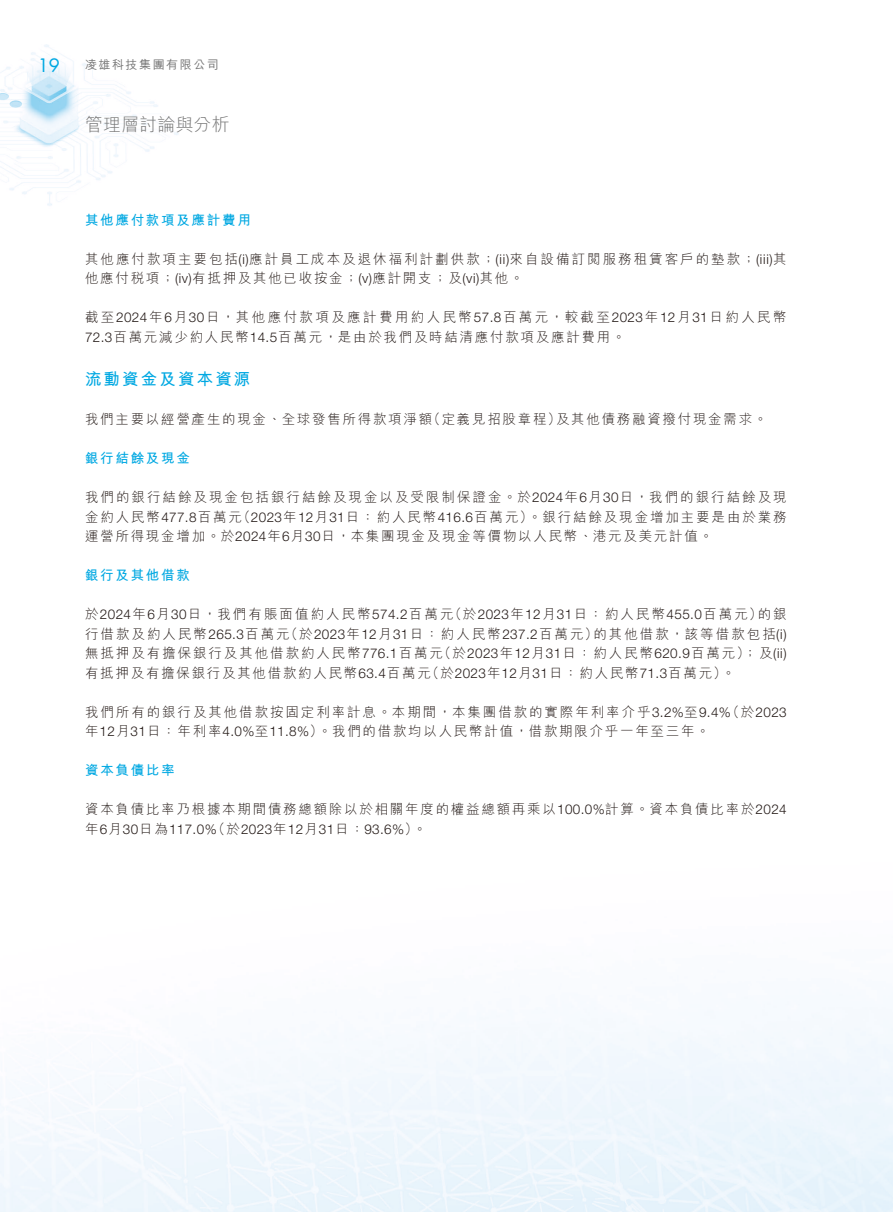
<style>
.page{position:relative;width:893px;height:1212px;background:#fff}
.page>*{position:absolute;margin:0;border:0;box-sizing:border-box;transform-origin:0 0}
.t1{font:300 18px "M Hei HK";letter-spacing:.005em;color:#727272}
.t2{font:18px "Futura Std";color:#00a8e2}
.t3{font:700 16.5px "M Hei HK";letter-spacing:.13em;color:#00a8e2}
.t4{font:300 13.5px/19.5px "M Hei HK";letter-spacing:.14em;color:#231916}
.t5{font:300 13.5px "Helvetica Neue LT Std";letter-spacing:.03em;color:#231916}
.t6{font:700 13.5px "M Hei HK";letter-spacing:.13em;color:#00a8e2}
.t7{font:500 12px "M Hei HK";letter-spacing:.13em;color:#727272}
.s1{font-family:"Helvetica Neue LT Std"}
.s2{font-family:"M Hei HK"}
</style>
<div class="page">
<img style="left:0;top:44px;width:893px;height:1168px">
<h1 class="t2" style="left:38px;top:54px;width:24px">19</h1>
<p class="t7" style="left:85px;top:56px;width:135px">凌雄科技集團有限公司</p>
<h1 class="t1" style="left:85px;top:115px;width:146px">管理層討論與分析</h1>
<p class="t6" style="left:85px;top:210px;width:167px">其他應付款項及應計費用</p>
<p class="t4" style="left:85px;top:249px;width:703px">其他應付款項主要包括 <span class="s1">)i(</span> 應計員工成本及退休福利計劃供款；<span class="s1">( )i i</span> 來自設備訂閱服務租賃客戶的墊款；<span class="s1">(iii</span> 其<span class="s1">)</span>他應付稅項；<span class="s1">(iv)</span>有抵押及其他已收按金；<span class="s1">( )v</span> 應計開支；及<span class="s1">(vi)</span>其他。</p>
<p class="t4" style="left:85px;top:307px;width:703px">截至<span class="s1">2024</span>年<span class="s1">6</span>月<span class="s1">30</span>日，其他應付款項及應計費用約人民幣<span class="s1">57.8</span>百萬元，較截至<span class="s1">2023</span>年<span class="s1">12</span>月<span class="s1">31</span>日約人民幣<br><span class="s1">72.3</span>百萬元減少約人民幣<span class="s1">14.5</span>百萬元，是由於我們及時結清應付款項及應計費用。</p>
<p class="t3" style="left:85px;top:367px;width:167px">流動資金及資本資源</p>
<p class="t4" style="left:556px;top:409px;width:213px">及其他債務融資撥付現金需求。</p>
<p class="t4" style="left:427px;top:409px;width:135px">（定義見招股章程）</p>
<p class="t4" style="left:85px;top:409px;width:349px">我們主要以經營產生的現金、全球發售所得款項淨額</p>
<p class="t6" style="left:85px;top:448px;width:106px">銀行結餘及現金</p>
<p class="t4" style="left:85px;top:487px;width:703px;text-align:right">我們的銀行結餘及現金包括銀行結餘及現金以及受限制保證金。於<span class="s1">2024</span>年<span class="s1">6</span>月<span class="s1">30</span>日，我們的銀行結餘及現（<span class="s1">2023</span>年<span class="s1">12</span>月<span class="s1">31</span>日：約人民幣<span class="s1">416.6</span>百萬元）。銀行結餘及現金增加主要是由於業務</p>
<p class="t4" style="left:85px;top:507px;width:630px">金約人民幣<span class="s1">477.8</span>百萬元<br>運營所得現金增加。於<span class="s1">2024</span>年<span class="s1">6</span>月<span class="s1">30</span>日，本集團現金及現金等價物以人民幣、港元及美元計值。</p>
<p class="t6" style="left:85px;top:565px;width:106px">銀行及其他借款</p>
<p class="t4" style="left:448px;top:604px;width:315px">（於<span class="s1">2023</span>年<span class="s1">12</span>月<span class="s1">31</span>日：約人民幣<span class="s1">455.0</span>百萬元）</p>
<p class="t4" style="left:85px;top:604px;width:370px">於<span class="s1">2024</span>年<span class="s1">6</span>月<span class="s1">30</span>日，我們有賬面值約人民幣<span class="s1">574.2</span>百萬元</p>
<p class="t4" style="left:758px;top:604px;width:31px">的銀</p>
<p class="t4" style="left:285px;top:624px;width:315px">（於<span class="s1">2023</span>年<span class="s1">12</span>月<span class="s1">31</span>日：約人民幣<span class="s1">237.2</span>百萬元）</p>
<p class="t4" style="left:85px;top:624px;width:206px">行借款及約人民幣<span class="s1">265.3</span>百萬元</p>
<p class="t4" style="left:593px;top:624px;width:195px">的其他借款，該等借款包括 <span class="s1">(i(</span></p>
<p class="t5" style="left:438px;top:645px;width:350px"><span class="s2">（於</span>2023<span class="s2">年</span>12<span class="s2">月</span>31<span class="s2">日：約人民幣</span>620.9<span class="s2">百萬元）；及</span> (i i(</p>
<p class="t4" style="left:85px;top:643px;width:359px">無抵押及有擔保銀行及其他借款約人民幣<span class="s1">776.1</span>百萬元</p>
<p class="t4" style="left:426px;top:663px;width:302px">（於<span class="s1">2023</span>年<span class="s1">12</span>月<span class="s1">31</span>日：約人民幣<span class="s1">71.3</span>百萬元(</p>
<p class="t4" style="left:85px;top:663px;width:347px">有抵押及有擔保銀行及其他借款約人民幣<span class="s1">63.4</span>百萬元</p>
<p class="t4" style="left:722px;top:663px;width:15px">。</p>
<p class="t4" style="left:85px;top:702px;width:647px">我們所有的銀行及其他借款按固定利率計息。本期間，本集團借款的實際年利率介乎<span class="s1">3.2%</span>至<span class="s1">9.4%</span>年<span class="s1">12</span>月<span class="s1">31</span>日：年利率<span class="s1">4.0%</span>至<span class="s1">11.8%</span>）。我們的借款均以人民幣計值，借款期限介乎一年至三年。</p>
<p class="t6" style="left:85px;top:760px;width:91px">資本負債比率</p>
<p class="t4" style="left:413px;top:799px;width:375px;text-indent:-328px">資本負債比率乃根據本期間債務總額除以於相關年度的權益總額再乘以<span class="s1">100.0%</span>計算。資本負債比率於<span class="s1">2024</span>。</p>
<p class="t5" style="left:726px;top:704px;width:62px"><span class="s2">（於</span>2023</p>
<p class="t5" style="left:212px;top:821px;width:208px"><span class="s2">（於</span>2023<span class="s2">年</span>12<span class="s2">月</span>31<span class="s2">日：</span>93.6%<span class="s2">(</span></p>
<p class="t5" style="left:85px;top:821px;width:133px"><span class="s2">年</span>6<span class="s2">月</span>30<span class="s2">日為</span>117.0%</p>
</div>
